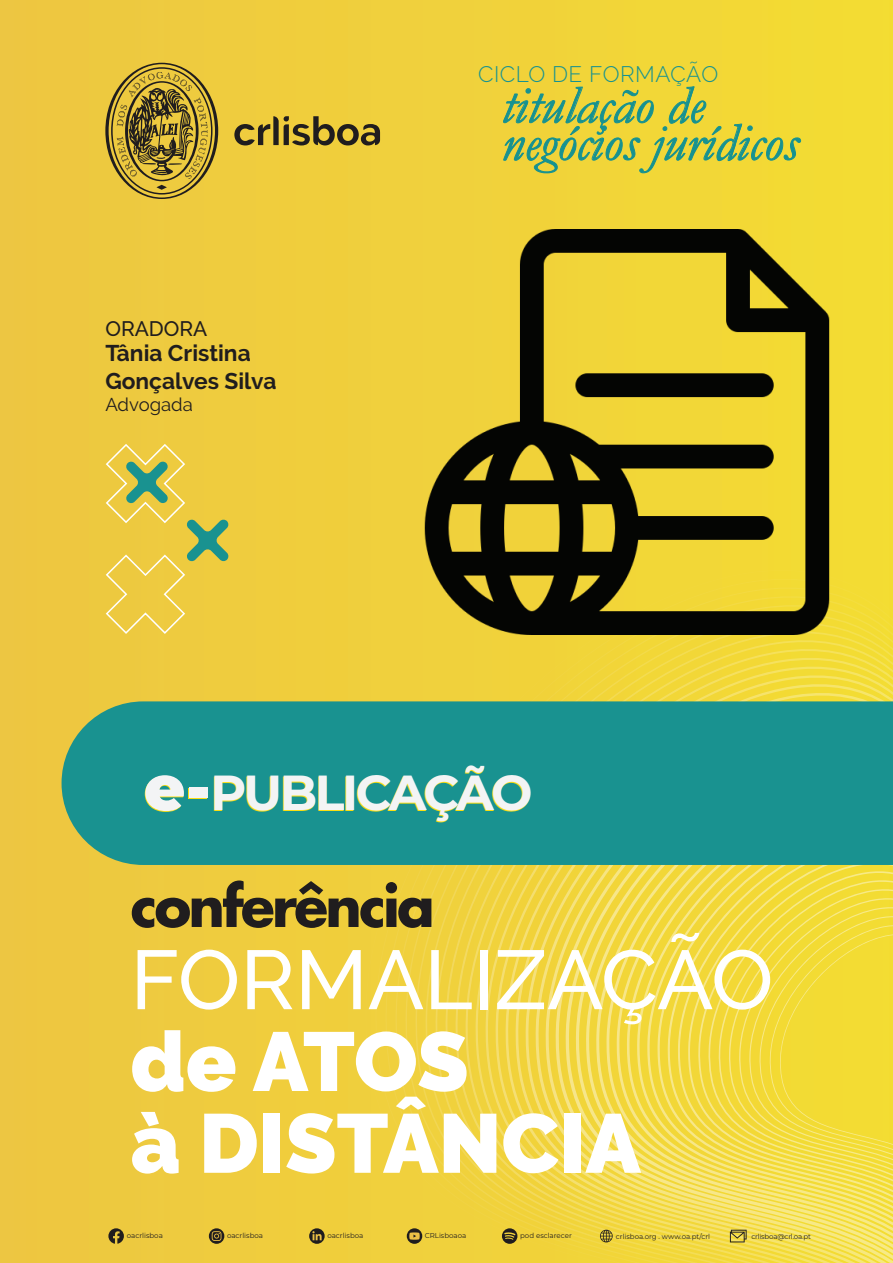
<style>
.page{position:relative;width:893px;height:1263px;background:#fff}
.page>*{position:absolute;margin:0;border:0;box-sizing:border-box;transform-origin:0 0}
.t1{font:900 83.25px/81.8px "Raleway";color:#fff}
.t2{font:500 83.25px "Raleway";color:#fff}
.t3{font:700 55.35px "Futura";letter-spacing:-.05em;color:#201d1e}
.t4{font:italic 54px "Garamond";color:#179290}
.t5{font:700 49.2px "Montserrat";letter-spacing:-.06em;color:#fbde12}
.t6{font:700 22.65px/27.3px "Raleway";color:#201d1e}
.t7{font:300 22.35px "Raleway";letter-spacing:.025em;color:#179290}
.t8{font:500 20.85px "Raleway";color:#201d1e}
.t9{font:18.6px "Raleway";color:#201d1e}
.t10{font:7.05px "Montserrat";color:#201d1e}
.t11{font:7.05px "Montserrat";letter-spacing:-.025em;color:#201d1e}
.s1{font-weight:900;font-size:63.15px}
</style>
<div class="page">
<div style="left:0;top:0;width:893px;height:1263px;background:linear-gradient(to right,#edc642,#f3dc33)"></div>
<svg style="left:436px;top:631px;width:457px;height:632px;fill:#f0d13c"></svg>
<svg style="left:446px;top:640px;width:447px;height:623px;fill:#f0d23c"></svg>
<svg style="left:456px;top:649px;width:437px;height:614px;fill:#f1d23c"></svg>
<svg style="left:466px;top:658px;width:427px;height:605px;fill:#f1d23c"></svg>
<svg style="left:476px;top:667px;width:417px;height:596px;fill:#f1d23c"></svg>
<svg style="left:486px;top:675px;width:407px;height:588px;fill:#f1d43b"></svg>
<svg style="left:496px;top:684px;width:397px;height:579px;fill:#f1d53b"></svg>
<svg style="left:506px;top:693px;width:387px;height:570px;fill:#f1d33a"></svg>
<svg style="left:536px;top:865px;width:10px;height:398px;fill:#f1d239"></svg>
<svg style="left:546px;top:865px;width:10px;height:398px;fill:#f1d239"></svg>
<svg style="left:561px;top:865px;width:11px;height:398px;fill:#f1d439"></svg>
<svg style="left:572px;top:865px;width:10px;height:398px;fill:#f1d539"></svg>
<svg style="left:582px;top:865px;width:10px;height:398px;fill:#f1d539"></svg>
<svg style="left:592px;top:865px;width:11px;height:398px;fill:#f1d539"></svg>
<svg style="left:603px;top:865px;width:10px;height:398px;fill:#f2d539"></svg>
<svg style="left:613px;top:865px;width:10px;height:398px;fill:#f2d538"></svg>
<svg style="left:623px;top:865px;width:11px;height:398px;fill:#f2d638"></svg>
<svg style="left:634px;top:865px;width:10px;height:398px;fill:#f2d737"></svg>
<svg style="left:644px;top:865px;width:10px;height:398px;fill:#f2d737"></svg>
<svg style="left:654px;top:865px;width:11px;height:398px;fill:#f2d737"></svg>
<svg style="left:665px;top:865px;width:10px;height:398px;fill:#f2d737"></svg>
<svg style="left:675px;top:865px;width:10px;height:398px;fill:#f2d737"></svg>
<svg style="left:685px;top:865px;width:11px;height:398px;fill:#f2d737"></svg>
<svg style="left:696px;top:865px;width:197px;height:398px;fill:#f2d737"></svg>
<svg style="left:706px;top:867px;width:187px;height:396px;fill:#f3d937"></svg>
<svg style="left:716px;top:876px;width:177px;height:387px;fill:#f3d937"></svg>
<svg style="left:726px;top:885px;width:167px;height:378px;fill:#f3d935"></svg>
<svg style="left:737px;top:894px;width:156px;height:369px;fill:#f3da35"></svg>
<svg style="left:747px;top:903px;width:146px;height:360px;fill:#f3da35"></svg>
<svg style="left:757px;top:912px;width:136px;height:351px;fill:#f3db35"></svg>
<svg style="left:768px;top:922px;width:125px;height:333px"></svg>
<svg style="left:105px;top:443px;width:124px;height:192px"></svg>
<img style="left:425px;top:229px;width:405px;height:405px">
<svg style="left:730px;top:1230px;width:17px;height:12px"></svg>
<svg style="left:600px;top:1230px;width:13px;height:12px"></svg>
<svg style="left:108px;top:1228px;width:16px;height:16px"></svg>
<svg style="left:209px;top:1228px;width:15px;height:16px"></svg>
<svg style="left:212px;top:1231px;width:9px;height:10px"></svg>
<svg style="left:309px;top:1228px;width:16px;height:16px"></svg>
<svg style="left:312px;top:1231px;width:10px;height:9px"></svg>
<svg style="left:407px;top:1228px;width:15px;height:16px"></svg>
<svg style="left:409px;top:1232px;width:11px;height:8px"></svg>
<svg style="left:502px;top:1228px;width:15px;height:16px"></svg>
<svg style="left:105px;top:63px;width:113px;height:136px"></svg>
<svg style="left:234px;top:116px;width:146px;height:29px"></svg>
<svg style="left:503px;top:86px;width:298px;height:88px"></svg>
<div style="left:62px;top:701px;width:831px;height:164px;background:#199290"></div>
<h3 class="t8" style="left:105px;top:316px;width:104px">ORADORA</h3>
<h3 class="t6" style="left:105px;top:340px;width:173px">Tânia Cristina<br>Gonçalves Silva</h3>
<h3 class="t9" style="left:105px;top:393px;width:89px">Advogada</h3>
<h3 class="t7" style="left:478px;top:61px;width:242px">CICLO DE FORMAÇÃO</h3>
<h3 class="t4" style="left:501px;top:69px;width:205px">titulação de</h3>
<h3 class="t4" style="left:501px;top:106px;width:299px">negócios jurídicos</h3>
<h3 class="t5" style="left:143px;top:758px;width:390px"><span class="s1">e-</span>PUBLICAÇÃO</h3>
<h2 class="t3" style="left:130px;top:868px;width:306px">conferência</h2>
<h1 class="t2" style="left:130px;top:932px;width:644px">FORMALIZAÇÃO</h1>
<h1 class="t1" style="left:130px;top:1021px;width:512px">de ATOS<br>à DISTÂNCIA</h1>
<p class="t10" style="left:127px;top:1231px;width:38px">oacrlisboa</p>
<p class="t10" style="left:227px;top:1231px;width:38px">oacrlisboa</p>
<p class="t10" style="left:327px;top:1231px;width:38px">oacrlisboa</p>
<p class="t10" style="left:425px;top:1231px;width:43px">CRLisboaoa</p>
<p class="t10" style="left:520px;top:1230px;width:53px">pod esclarecer</p>
<p class="t10" style="left:616px;top:1231px;width:96px">crlisboa.org . www.oa.pt/crl</p>
<p class="t11" style="left:751px;top:1231px;width:61px">crlisboa@crl.oa.pt</p>
</div>
